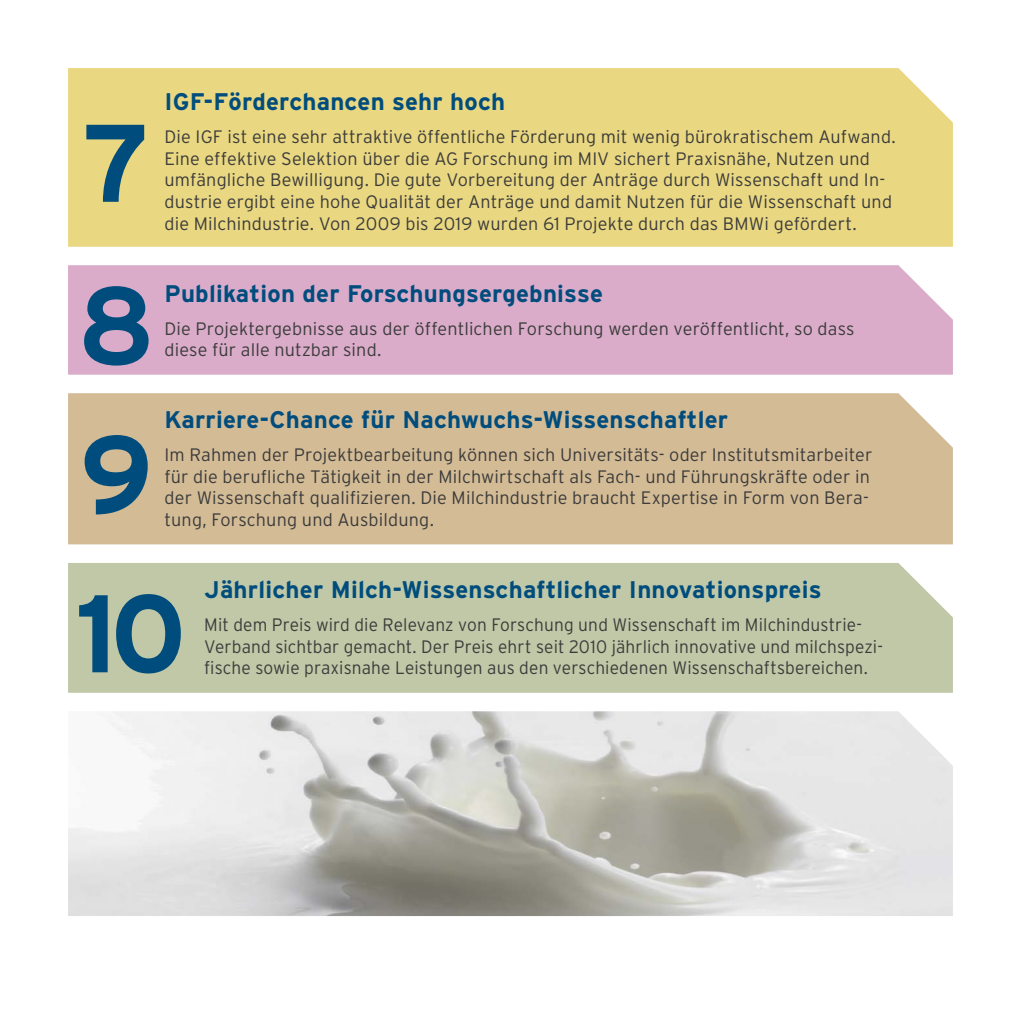
<style>
.page{position:relative;width:1021px;height:1021px;background:#fff}
.page>*{position:absolute;margin:0;border:0;box-sizing:border-box;transform-origin:0 0}
.t1{font:700 110px/162.4px "Interstate";color:#004d7d}
.t2{font:700 24px "Interstate";letter-spacing:.01em;color:#004d7d}
.t3{font:300 18px/21.6px "Interstate";letter-spacing:.01em;color:#3c3c3b}
.t4{font:300 18px/21.6px "Interstate";letter-spacing:.01em;color:#3c3c3b;scale:.96 1}
</style>
<div class="page">
<div style="left:68px;top:68px;width:884px;height:179px;background:#e9d781"></div>
<div style="left:68px;top:265px;width:884px;height:110px;background:#daacca"></div>
<div style="left:68px;top:393px;width:884px;height:151px;background:#d3bb96"></div>
<div style="left:68px;top:563px;width:884px;height:129px;background:#c0c8a7"></div>
<img style="left:68px;top:711px;width:884px;height:205px">
<h1 class="t1" style="left:78px;top:81px;width:79px">7<br>8</h1>
<h2 class="t2" style="left:164px;top:88px;width:342px">IGF-Förderchancen sehr hoch</h2>
<p class="t3" style="left:164px;top:126px;width:732px">Die IGF ist eine sehr attraktive öffentliche Förderung mit wenig bürokratischem Aufwand.<br>Eine effektive Selektion über die AG Forschung im MIV sichert Praxisnähe, Nutzen und umfängliche Bewilligung. Die gute Vorbereitung der Anträge durch Wissenschaft und In&shy;dustrie ergibt eine hohe Qualität der Anträge und damit Nutzen für die Wissenschaft und die Milchindustrie. Von 2009 bis 2019 wurden 61 Projekte durch das BMWi gefördert.</p>
<h2 class="t2" style="left:164px;top:280px;width:440px">Publikation der Forschungsergebnisse</h2>
<p class="t3" style="left:164px;top:317px;width:691px">Die Projektergebnisse aus der öffentlichen Forschung werden veröffentlicht, so dass diese für alle nutzbar sind.</p>
<h2 class="t2" style="left:164px;top:406px;width:565px">Karriere-Chance für Nachwuchs-Wissenschaftler</h2>
<p class="t3" style="left:164px;top:444px;width:709px">Im Rahmen der Projektbearbeitung können sich Universitäts- oder Institutsmitarbeiter für die berufliche Tätigkeit in der Milchwirtschaft als Fach- und Führungskräfte oder in der Wissenschaft qualifizieren. Die Milchindustrie braucht Expertise in Form von Bera&shy;tung, Forschung und Ausbildung.</p>
<h1 class="t1" style="left:75px;top:394px;width:113px;line-height:159px">9<br>10</h1>
<h2 class="t2" style="left:204px;top:576px;width:619px">Jährlicher Milch-Wissenschaftlicher Innovationspreis</h2>
<p class="t4" style="left:204px;top:613px;width:708px">Mit dem Preis wird die Relevanz von Forschung und Wissenschaft im Milchindustrie-<br>Verband sichtbar gemacht. Der Preis ehrt seit 2010 jährlich innovative und milchspezi&shy;fische sowie praxisnahe Leistungen aus den verschiedenen Wissenschaftsbereichen.</p>
</div>
